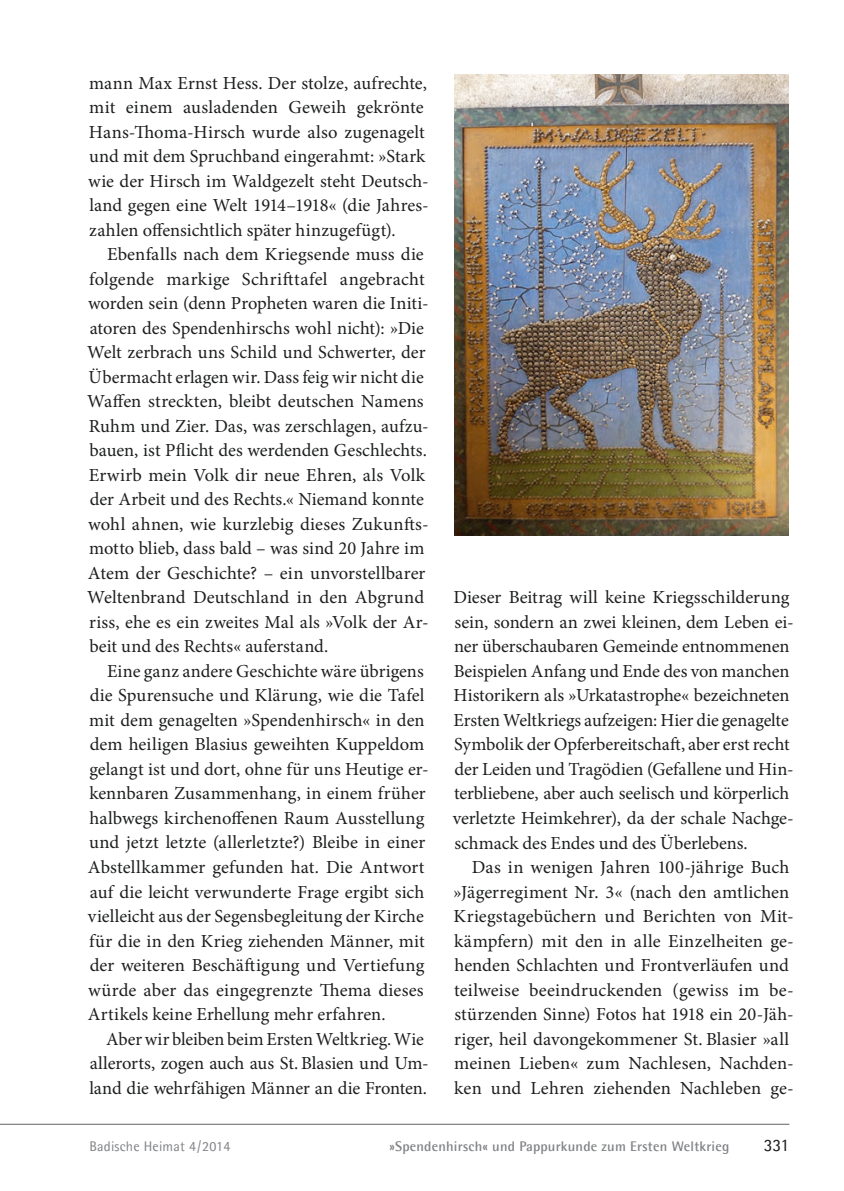
<style>
.page{position:relative;width:844px;height:1191px;background:#fff}
.page>*{position:absolute;margin:0;border:0;box-sizing:border-box;transform-origin:0 0}
.t1{font:18.38px "Minion Pro";color:#1d1e1f}
.t2{font:17.5px "Agfa Rotis Semisans";color:#1d1e1f}
.t3{font:700 14px "Agfa Rotis Semisans";letter-spacing:.015em;color:#808285}
.t4{font:14px "Agfa Rotis Semisans";letter-spacing:.015em;color:#808285}
</style>
<div class="page">
<hr style="left:0;top:1124px;width:789px;height:1px;background:#636366">
<img style="left:454px;top:74px;width:334px;height:461px">
<p class="t1" style="left:89px;top:75px;width:339px">mann Max Ernst Hess. Der stolze, aufrechte,</p>
<p class="t1" style="left:89px;top:100px;width:336px">mit einem ausladenden Geweih gekrönte</p>
<p class="t1" style="left:89px;top:124px;width:337px">Hans-Thoma-Hirsch wurde also zugenagelt</p>
<p class="t1" style="left:89px;top:149px;width:337px">und mit dem Spruchband eingerahmt: »Stark</p>
<p class="t1" style="left:88px;top:173px;width:342px">wie der Hirsch im Waldgezelt steht Deutsch-</p>
<p class="t1" style="left:89px;top:198px;width:341px">land gegen eine Welt 1914–1918« (die Jahres-</p>
<p class="t1" style="left:89px;top:222px;width:308px">zahlen offensichtlich später hinzugefügt).</p>
<p class="t1" style="left:107px;top:247px;width:318px">Ebenfalls nach dem Kriegsende muss die</p>
<p class="t1" style="left:89px;top:271px;width:337px">folgende markige Schrifttafel angebracht</p>
<p class="t1" style="left:88px;top:296px;width:342px">worden sein (denn Propheten waren die Initi-</p>
<p class="t1" style="left:90px;top:320px;width:335px">atoren des Spendenhirschs wohl nicht): »Die</p>
<p class="t1" style="left:87px;top:345px;width:340px">Welt zerbrach uns Schild und Schwerter, der</p>
<p class="t1" style="left:88px;top:369px;width:337px">Übermacht erlagen wir. Dass feig wir nicht die</p>
<p class="t1" style="left:87px;top:394px;width:338px">Waffen streckten, bleibt deutschen Namens</p>
<p class="t1" style="left:89px;top:418px;width:341px">Ruhm und Zier. Das, was zerschlagen, aufzu-</p>
<p class="t1" style="left:89px;top:443px;width:339px">bauen, ist Pflicht des werdenden Geschlechts.</p>
<p class="t1" style="left:89px;top:467px;width:338px">Erwirb mein Volk dir neue Ehren, als Volk</p>
<p class="t1" style="left:90px;top:492px;width:335px">der Arbeit und des Rechts.« Niemand konnte</p>
<p class="t1" style="left:88px;top:516px;width:342px">wohl ahnen, wie kurzlebig dieses Zukunfts-</p>
<p class="t1" style="left:89px;top:541px;width:337px">motto blieb, dass bald – was sind 20 Jahre im</p>
<p class="t1" style="left:88px;top:565px;width:339px">Atem der Geschichte? – ein unvorstellbarer</p>
<p class="t1" style="left:87px;top:590px;width:338px">Weltenbrand Deutschland in den Abgrund</p>
<p class="t1" style="left:89px;top:614px;width:341px">riss, ehe es ein zweites Mal als »Volk der Ar-</p>
<p class="t1" style="left:89px;top:639px;width:240px">beit und des Rechts« auferstand.</p>
<p class="t1" style="left:107px;top:663px;width:318px">Eine ganz andere Geschichte wäre übrigens</p>
<p class="t1" style="left:90px;top:688px;width:336px">die Spurensuche und Klärung, wie die Tafel</p>
<p class="t1" style="left:89px;top:712px;width:337px">mit dem genagelten »Spendenhirsch« in den</p>
<p class="t1" style="left:90px;top:737px;width:336px">dem heiligen Blasius geweihten Kuppeldom</p>
<p class="t1" style="left:89px;top:761px;width:341px">gelangt ist und dort, ohne für uns Heutige er-</p>
<p class="t1" style="left:89px;top:786px;width:337px">kennbaren Zusammenhang, in einem früher</p>
<p class="t1" style="left:89px;top:810px;width:336px">halbwegs kirchenoffenen Raum Ausstellung</p>
<p class="t1" style="left:89px;top:835px;width:338px">und jetzt letzte (allerletzte?) Bleibe in einer</p>
<p class="t1" style="left:88px;top:859px;width:338px">Abstellkammer gefunden hat. Die Antwort</p>
<p class="t1" style="left:90px;top:884px;width:336px">auf die leicht verwunderte Frage ergibt sich</p>
<p class="t1" style="left:88px;top:908px;width:337px">vielleicht aus der Segensbegleitung der Kirche</p>
<p class="t1" style="left:89px;top:933px;width:337px">für die in den Krieg ziehenden Männer, mit</p>
<p class="t1" style="left:90px;top:957px;width:336px">der weiteren Beschäftigung und Vertiefung</p>
<p class="t1" style="left:88px;top:982px;width:337px">würde aber das eingegrenzte Thema dieses</p>
<p class="t1" style="left:88px;top:1006px;width:299px">Artikels keine Erhellung mehr erfahren.</p>
<p class="t1" style="left:106px;top:1031px;width:319px">Aber wir bleiben beim Ersten Weltkrieg. Wie</p>
<p class="t1" style="left:90px;top:1055px;width:340px">allerorts, zogen auch aus St. Blasien und Um-</p>
<p class="t1" style="left:89px;top:1080px;width:339px">land die wehrfähigen Männer an die Fronten.</p>
<p class="t1" style="left:453px;top:590px;width:337px">Dieser Beitrag will keine Kriegsschilderung</p>
<p class="t1" style="left:454px;top:614px;width:340px">sein, sondern an zwei kleinen, dem Leben ei-</p>
<p class="t1" style="left:454px;top:639px;width:337px">ner überschaubaren Gemeinde entnommenen</p>
<p class="t1" style="left:453px;top:663px;width:337px">Beispielen Anfang und Ende des von manchen</p>
<p class="t1" style="left:453px;top:688px;width:337px">Historikern als »Urkatastrophe« bezeichneten</p>
<p class="t1" style="left:453px;top:712px;width:336px">Ersten Weltkriegs aufzeigen: Hier die genagelte</p>
<p class="t1" style="left:454px;top:737px;width:337px">Symbolik der Opferbereitschaft, aber erst recht</p>
<p class="t1" style="left:454px;top:761px;width:340px">der Leiden und Tragödien (Gefallene und Hin-</p>
<p class="t1" style="left:454px;top:786px;width:337px">terbliebene, aber auch seelisch und körperlich</p>
<p class="t1" style="left:453px;top:810px;width:342px">verletzte Heimkehrer), da der schale Nachge-</p>
<p class="t1" style="left:454px;top:835px;width:294px">schmack des Endes und des Überlebens.</p>
<p class="t1" style="left:472px;top:859px;width:319px">Das in wenigen Jahren 100-jährige Buch</p>
<p class="t1" style="left:453px;top:884px;width:337px">»Jägerregiment Nr. 3« (nach den amtlichen</p>
<p class="t1" style="left:453px;top:908px;width:341px">Kriegstagebüchern und Berichten von Mit-</p>
<p class="t1" style="left:454px;top:933px;width:341px">kämpfern) mit den in alle Einzelheiten ge-</p>
<p class="t1" style="left:454px;top:957px;width:336px">henden Schlachten und Frontverläufen und</p>
<p class="t1" style="left:454px;top:982px;width:341px">teilweise beeindruckenden (gewiss im be-</p>
<p class="t1" style="left:454px;top:1006px;width:340px">stürzenden Sinne) Fotos hat 1918 ein 20-Jäh-</p>
<p class="t1" style="left:454px;top:1031px;width:336px">riger, heil davongekommener St. Blasier »all</p>
<p class="t1" style="left:454px;top:1055px;width:341px">meinen Lieben« zum Nachlesen, Nachden-</p>
<p class="t1" style="left:454px;top:1080px;width:341px">ken und Lehren ziehenden Nachleben ge-</p>
<p class="t4" style="left:89px;top:1137px;width:142px">Badische Heimat 4 / 2014</p>
<p class="t3" style="left:389px;top:1137px;width:341px">»Spendenhirsch« und Pappurkunde zum Ersten Weltkrieg</p>
<p class="t2" style="left:763px;top:1134px;width:27px">331</p>
</div>
